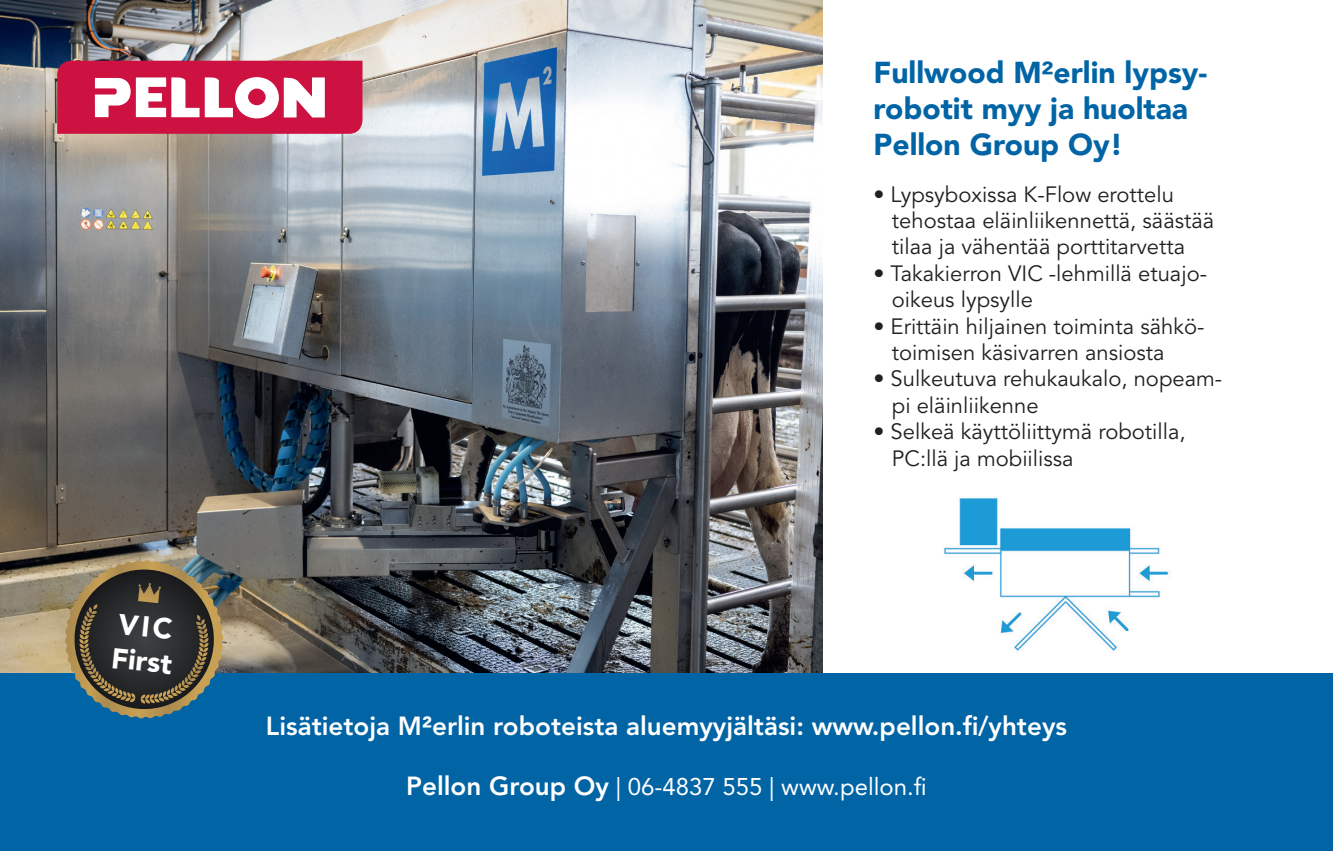
<style>
.page{position:relative;width:1333px;height:851px;background:#fff}
.page>*{position:absolute;margin:0;border:0;box-sizing:border-box;transform-origin:0 0}
.t1{font:900 30px/36px "Avenir LT Std";color:#0064a5}
.t2{font:900 28.6px/34.4px "Avenir LT Std";color:#fff}
.t3{font:800 26px "Avenir LT Std";color:#fff}
.t4{font:24px "Avenir LT Std";color:#fff}
.t5{font:22px/26.4px "Avenir LT Std";color:#231f20}
.s1{font-weight:800;font-size:26px}
</style>
<div class="page">
<img style="left:0;top:0;width:822px;height:673px">
<div style="left:0;top:673px;width:1332px;height:177px;background:#0064a5"></div>
<svg style="left:57px;top:61px;width:305px;height:73px"></svg>
<svg style="left:65px;top:560px;width:158px;height:158px;background:#505349"></svg>
<img style="left:944px;top:497px;width:225px;height:154px">
<h2 class="t2" style="left:117px;top:606px;width:62px;rotate:6deg">VIC<br>First</h2>
<h1 class="t1" style="left:873px;top:55px;width:335px">Fullwood M²erlin lypsy&shy;robotit myy ja huoltaa<br>Pellon Group Oy!</h1>
<p class="t5" style="left:891px;top:181px;width:324px;text-indent:-18px">• Lypsyboxissa K-Flow erottelu tehostaa eläinliikennettä, säästää tilaa ja vähentää porttitarvetta</p>
<p class="t5" style="left:891px;top:260px;width:316px;text-indent:-18px">• Takakierron VIC -lehmillä etuajo&shy;oikeus lypsylle</p>
<p class="t5" style="left:891px;top:313px;width:314px;text-indent:-18px">• Erittäin hiljainen toiminta sähkö&shy;toimisen käsivarren ansiosta</p>
<p class="t5" style="left:891px;top:366px;width:332px;text-indent:-18px">• Sulkeutuva rehukaukalo, nopeam&shy;pi eläinliikenne</p>
<p class="t5" style="left:891px;top:419px;width:295px;text-indent:-18px">• Selkeä käyttöliittymä robotilla,<br>PC:llä ja mobiilissa</p>
<p class="t3" style="left:266px;top:710px;width:802px">Lisätietoja M²erlin roboteista aluemyyjältäsi: www.pellon.fi/yhteys</p>
<p class="t4" style="left:406px;top:772px;width:522px"><span class="s1">Pellon Group Oy</span> | 06-4837 555 | www.pellon.fi</p>
</div>
